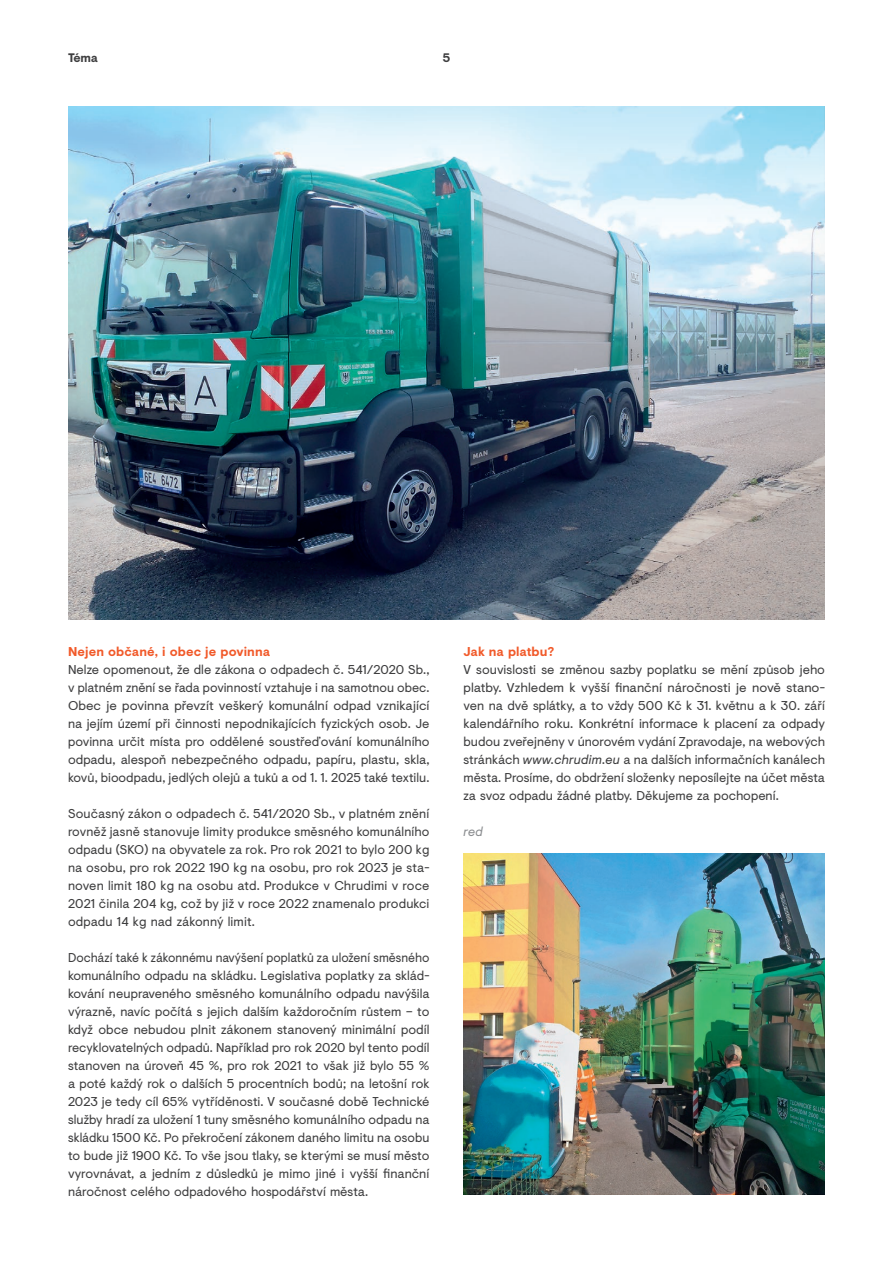
<style>
.page{position:relative;width:893px;height:1263px;background:#fff}
.page>*{position:absolute;margin:0;border:0;box-sizing:border-box;transform-origin:0 0}
.t1{font:12.75px/18px "Visuelt";color:#3e3e3f;text-align:justify}
.t2{font:12.75px/18px "Visuelt";color:#3e3e3f;text-align:justify;scale:.96 1}
.t3{font:700 12.75px "Visuelt";letter-spacing:.005em;color:#f15929}
.t4{font:italic 12.75px "Visuelt";color:#8b8d90}
.t5{font:700 12.3px "Visuelt";color:#3e3e3f}
.s1{font-style:italic}
</style>
<div class="page">
<img style="left:68px;top:107px;width:757px;height:513px">
<img style="left:463px;top:854px;width:362px;height:341px">
<p class="t5" style="left:68px;top:49px;width:31px">Téma</p>
<p class="t5" style="left:443px;top:49px;width:9px">5</p>
<p class="t3" style="left:68px;top:642px;width:204px">Nejen občané, i obec je povinna</p>
<p class="t1" style="left:68px;top:660px;width:363px">Nelze opomenout, že dle zákona o odpadech č. 541/2020 Sb., v platném znění se řada povinností vztahuje i na samotnou obec.<br>Obec je povinna převzít veškerý komunální odpad vznikající na jejím území při činnosti nepodnikajících fyzických osob. Je povinna určit místa pro oddělené soustřeďování komunálního odpadu, alespoň nebezpečného odpadu, papíru, plastu, skla, kovů, bioodpadu, jedlých olejů a tuků a od 1. 1. 2025 také textilu.</p>
<p class="t1" style="left:68px;top:804px;width:363px">Současný zákon o odpadech č. 541/2020 Sb., v platném znění rovněž jasně stanovuje limity produkce směsného komunálního odpadu (SKO) na obyvatele za rok. Pro rok 2021 to bylo 200 kg na osobu, pro rok 2022 190 kg na osobu, pro rok 2023 je sta&shy;noven limit 180 kg na osobu atd. Produkce v Chrudimi v roce 2021 činila 204 kg, což by již v roce 2022 znamenalo produkci odpadu 14 kg nad zákonný limit.</p>
<p class="t2" style="left:68px;top:948px;width:378px">Dochází také k zákonnému navýšení poplatků za uložení směsného komunálního odpadu na skládku. Legislativa poplatky za sklád&shy;kování neupraveného směsného komunálního odpadu navýšila výrazně, navíc počítá s jejich dalším každoročním růstem – to když obce nebudou plnit zákonem stanovený minimální podíl recyklovatelných odpadů. Například pro rok 2020 byl tento podíl stanoven na úroveň 45 %, pro rok 2021 to však již bylo 55 % a poté každý rok o dalších 5 procentních bodů; na letošní rok 2023 je tedy cíl 65% vytříděnosti. V současné době Technické služby hradí za uložení 1 tuny směsného komunálního odpadu na skládku 1500 Kč. Po překročení zákonem daného limitu na osobu to bude již 1900 Kč. To vše jsou tlaky, se kterými se musí město vyrovnávat, a jedním z důsledků je mimo jiné i vyšší finanční náročnost celého odpadového hospodářství města.</p>
<p class="t3" style="left:463px;top:642px;width:92px">Jak na platbu?</p>
<p class="t1" style="left:463px;top:660px;width:363px">V souvislosti se změnou sazby poplatku se mění způsob jeho platby. Vzhledem k vyšší finanční náročnosti je nově stano&shy;ven na dvě splátky, a to vždy 500 Kč k 31. květnu a k 30. září kalendářního roku. Konkrétní informace k placení za odpady budou zveřejněny v únorovém vydání Zpravodaje, na webových stránkách <span class="s1">www.chrudim.eu</span> a na dalších informačních kanálech města. Prosíme, do obdržení složenky neposílejte na účet města za svoz odpadu žádné platby. Děkujeme za pochopení.</p>
<p class="t4" style="left:463px;top:822px;width:21px">red</p>
</div>
